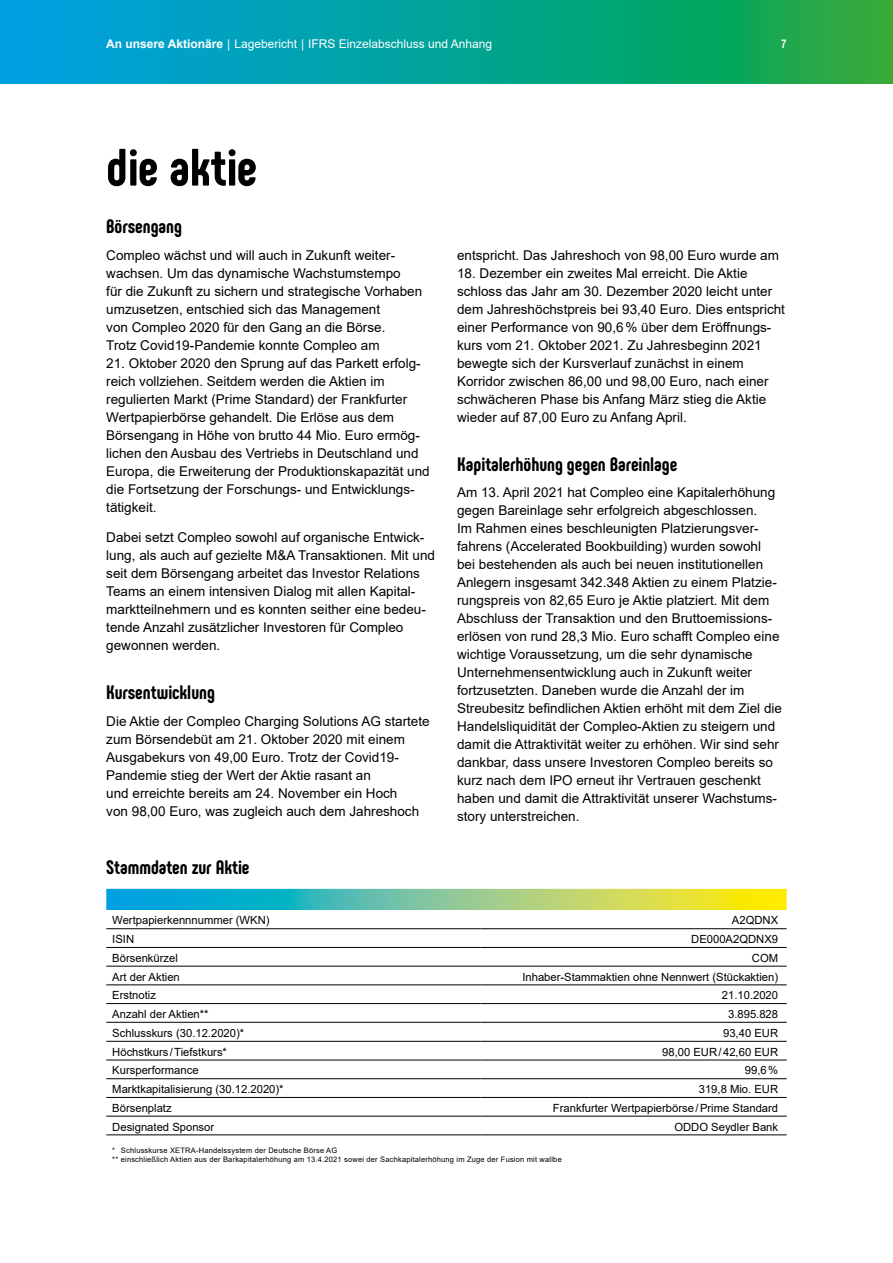
<style>
.page{position:relative;width:893px;height:1263px;background:#fff}
.page>*{position:absolute;margin:0;border:0;box-sizing:border-box;transform-origin:0 0}
.t1{font:800 52.5px "Phenomena";color:#000}
.t2{font:800 19.5px "Phenomena";color:#000}
.t3{font:13.5px/18px "Arial";color:#000}
.t4{font:12px "Arial";color:#fff}
.t5{font:700 12px "Arial Narrow";color:#fff}
.t6{font:11.25px "Arial";color:#000}
.t7{font:7.5px/9px "Arial";letter-spacing:.025em;color:#000}
.s1{font-weight:700}
</style>
<div class="page">
<svg style="left:0;top:0;width:893px;height:84px;background:#06a492"></svg>
<svg style="left:106px;top:889px;width:681px;height:21px;background:#7bc68b"></svg>
<hr style="left:106px;top:928px;width:374px;height:1px;background:#000">
<hr style="left:480px;top:928px;width:307px;height:1px;background:#000">
<hr style="left:106px;top:947px;width:374px;height:1px;background:#000">
<hr style="left:480px;top:947px;width:307px;height:1px;background:#000">
<hr style="left:106px;top:966px;width:374px;height:1px;background:#000">
<hr style="left:480px;top:966px;width:307px;height:1px;background:#000">
<hr style="left:106px;top:984px;width:374px;height:1px;background:#000">
<hr style="left:480px;top:984px;width:307px;height:1px;background:#000">
<hr style="left:106px;top:1003px;width:374px;height:1px;background:#000">
<hr style="left:480px;top:1003px;width:307px;height:1px;background:#000">
<hr style="left:106px;top:1022px;width:374px;height:1px;background:#000">
<hr style="left:480px;top:1022px;width:307px;height:1px;background:#000">
<hr style="left:106px;top:1041px;width:374px;height:1px;background:#000">
<hr style="left:480px;top:1041px;width:307px;height:1px;background:#000">
<hr style="left:106px;top:1060px;width:374px;height:1px;background:#000">
<hr style="left:480px;top:1060px;width:307px;height:1px;background:#000">
<hr style="left:106px;top:1078px;width:374px;height:1px;background:#000">
<hr style="left:480px;top:1078px;width:307px;height:1px;background:#000">
<hr style="left:106px;top:1097px;width:374px;height:1px;background:#000">
<hr style="left:480px;top:1097px;width:307px;height:1px;background:#000">
<hr style="left:106px;top:1116px;width:374px;height:1px;background:#000">
<hr style="left:480px;top:1116px;width:307px;height:1px;background:#000">
<hr style="left:106px;top:1134px;width:374px;height:1px;background:#000">
<hr style="left:480px;top:1134px;width:307px;height:1px;background:#000">
<p class="t4" style="left:106px;top:36px;width:387px"><span class="s1">An unsere Aktionäre</span> | Lagebericht | IFRS Einzelabschluss und Anhang</p>
<p class="t5" style="left:781px;top:35px;width:7px">7</p>
<h1 class="t1" style="left:106px;top:134px;width:152px">die aktie</h1>
<h2 class="t2" style="left:106px;top:214px;width:77px">Börsengang</h2>
<p class="t3" style="left:106px;top:246px;width:317px">Compleo wächst und will auch in Zukunft weiter&shy;wachsen. Um das dynamische Wachstumstempo<br>für die Zukunft zu sichern und strategische Vorhaben umzusetzen, entschied sich das Management<br>von Compleo 2020 für den Gang an die Börse.<br>Trotz Covid19-Pandemie konnte Compleo am</p>
<p class="t3" style="left:106px;top:354px;width:325px">21. Oktober 2020 den Sprung auf das Parkett erfolg&shy;reich vollziehen. Seitdem werden die Aktien im regulierten Markt (Prime Standard) der Frankfurter Wertpapierbörse gehandelt. Die Erlöse aus dem Börsengang in Höhe von brutto 44 Mio. Euro ermög&shy;lichen den Ausbau des Vertriebs in Deutschland und Europa, die Erweiterung der Produktionskapazität und die Fortsetzung der Forschungs- und Entwicklungs&shy;tätigkeit.</p>
<p class="t3" style="left:106px;top:529px;width:330px">Dabei setzt Compleo sowohl auf organische Entwick&shy;lung, als auch auf gezielte M&amp;A Transaktionen. Mit und seit dem Börsengang arbeitet das Investor Relations Teams an einem intensiven Dialog mit allen Kapital&shy;marktteilnehmern und es konnten seither eine bedeu&shy;tende Anzahl zusätzlicher Investoren für Compleo gewonnen werden.</p>
<h2 class="t2" style="left:106px;top:680px;width:110px">Kursentwicklung</h2>
<p class="t3" style="left:106px;top:712px;width:325px">Die Aktie der Compleo Charging Solutions AG startete zum Börsendebüt am 21. Oktober 2020 mit einem Ausgabekurs von 49,00 Euro. Trotz der Covid19- Pandemie stieg der Wert der Aktie rasant an<br>und erreichte bereits am 24. November ein Hoch<br>von 98,00 Euro, was zugleich auch dem Jahreshoch</p>
<h2 class="t2" style="left:106px;top:855px;width:145px">Stammdaten zur Aktie</h2>
<p class="t3" style="left:457px;top:246px;width:323px">entspricht. Das Jahreshoch von 98,00 Euro wurde am</p>
<p class="t3" style="left:457px;top:264px;width:329px">18. Dezember ein zweites Mal erreicht. Die Aktie schloss das Jahr am 30. Dezember 2020 leicht unter dem Jahreshöchstpreis bei 93,40 Euro. Dies entspricht einer Performance von 90,6% über dem Eröffnungs&shy;kurs vom 21. Oktober 2021. Zu Jahresbeginn 2021 bewegte sich der Kursverlauf zunächst in einem Korridor zwischen 86,00 und 98,00 Euro, nach einer schwächeren Phase bis Anfang März stieg die Aktie wieder auf 87,00 Euro zu Anfang April.</p>
<h2 class="t2" style="left:457px;top:452px;width:222px">Kapitalerhöhung gegen Bareinlage</h2>
<p class="t3" style="left:457px;top:483px;width:326px">Am 13. April 2021 hat Compleo eine Kapitalerhöhung gegen Bareinlage sehr erfolgreich abgeschlossen.<br>Im Rahmen eines beschleunigten Platzierungsver&shy;fahrens (Accelerated Bookbuilding) wurden sowohl bei bestehenden als auch bei neuen institutionellen Anlegern insgesamt 342.348 Aktien zu einem Platzie&shy;rungspreis von 82,65 Euro je Aktie platziert. Mit dem Abschluss der Transaktion und den Bruttoemissions&shy;erlösen von rund 28,3 Mio. Euro schafft Compleo eine wichtige Voraussetzung, um die sehr dynamische Unternehmensentwicklung auch in Zukunft weiter fortzusetzten. Daneben wurde die Anzahl der im Streubesitz befindlichen Aktien erhöht mit dem Ziel die Handelsliquidität der Compleo-Aktien zu steigern und damit die Attraktivität weiter zu erhöhen. Wir sind sehr dankbar, dass unsere Investoren Compleo bereits so kurz nach dem IPO erneut ihr Vertrauen geschenkt haben und damit die Attraktivität unserer Wachstums&shy;story unterstreichen.</p>
<p class="t6" style="left:112px;top:913px;width:159px">Wertpapierkennnummer (WKN)</p>
<p class="t6" style="left:732px;top:913px;width:48px">A2QDNX</p>
<p class="t6" style="left:112px;top:931px;width:23px">ISIN</p>
<p class="t6" style="left:691px;top:931px;width:88px">DE000A2QDNX9</p>
<p class="t6" style="left:112px;top:950px;width:67px">Börsenkürzel</p>
<p class="t6" style="left:752px;top:950px;width:28px">COM</p>
<p class="t6" style="left:112px;top:969px;width:69px">Art der Aktien</p>
<p class="t6" style="left:522px;top:969px;width:257px">Inhaber-Stammaktien ohne Nennwert (Stückaktien)</p>
<p class="t6" style="left:112px;top:987px;width:45px">Erstnotiz</p>
<p class="t6" style="left:722px;top:987px;width:58px">21.10.2020</p>
<p class="t6" style="left:112px;top:1006px;width:98px">Anzahl der Aktien**</p>
<p class="t6" style="left:728px;top:1006px;width:52px">3.895.828</p>
<p class="t6" style="left:112px;top:1025px;width:133px">Schlusskurs (30.12.2020)*</p>
<p class="t6" style="left:723px;top:1025px;width:57px">93,40 EUR</p>
<p class="t6" style="left:112px;top:1044px;width:116px">Höchstkurs/Tiefstkurs*</p>
<p class="t6" style="left:662px;top:1044px;width:117px">98,00 EUR/42,60 EUR</p>
<p class="t6" style="left:112px;top:1063px;width:88px">Kursperformance</p>
<p class="t6" style="left:745px;top:1063px;width:35px">99,6%</p>
<p class="t6" style="left:112px;top:1081px;width:173px">Marktkapitalisierung (30.12.2020)*</p>
<p class="t6" style="left:699px;top:1081px;width:81px">319,8 Mio. EUR</p>
<p class="t6" style="left:112px;top:1100px;width:61px">Börsenplatz</p>
<p class="t6" style="left:553px;top:1100px;width:227px">Frankfurter Wertpapierbörse/Prime Standard</p>
<p class="t6" style="left:112px;top:1119px;width:103px">Designated Sponsor</p>
<p class="t6" style="left:674px;top:1119px;width:105px">ODDO Seydler Bank</p>
<p class="t7" style="left:112px;top:1146px;width:451px">* Schlusskurse XETRA-Handelssystem der Deutsche Börse AG<br>** einschließlich Aktien aus der Barkapitalerhöhung am 13.4.2021 sowei der Sachkapitalerhöhung im Zuge der Fusion mit wallbe</p>
</div>
